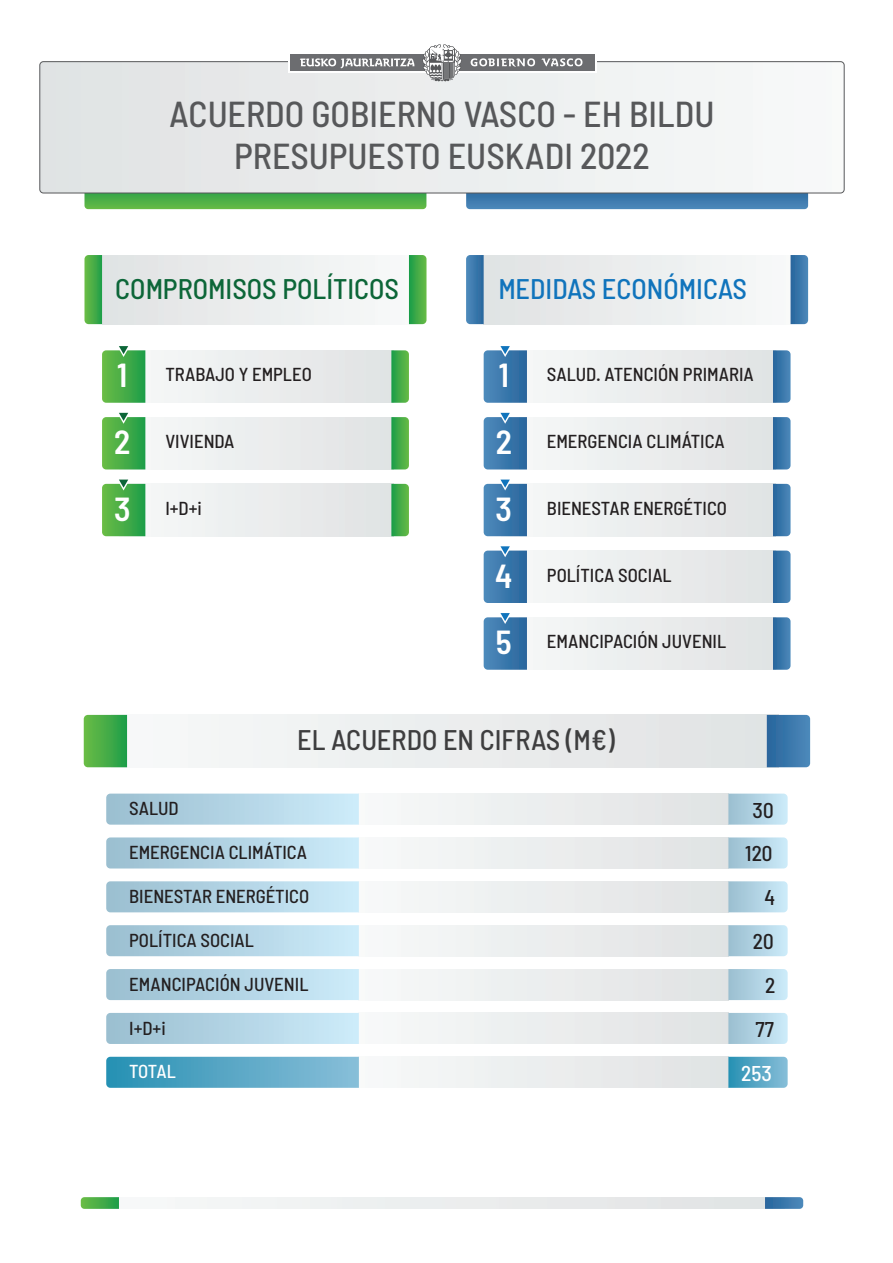
<style>
.page{position:relative;width:893px;height:1263px;background:#fff}
.page>*{position:absolute;margin:0;border:0;box-sizing:border-box;transform-origin:0 0}
.t1{font:500 semi-condensed 36px/42px "Barlow";color:#57585a;text-align:center}
.t2{font:600 semi-condensed 33.3px "Barlow";color:#fff}
.t3{font:500 semi-condensed 28.35px "Barlow";color:#3e3e3f}
.t4{font:500 semi-condensed 28.35px "Barlow";color:#0c6638}
.t5{font:500 semi-condensed 28.35px "Barlow";color:#1074bc}
.t6{font:500 semi-condensed 21.3px "Barlow";color:#231f20}
.t7{font:500 semi-condensed 21.3px "Barlow";color:#fff}
.t8{font:500 semi-condensed 18.75px "Barlow";color:#231f20}
.t9{font:500 semi-condensed 18.75px "Barlow";letter-spacing:-.025em;color:#fff}
.s1{font-weight:600;font-size:33.3px;color:#fff}
</style>
<div class="page">
<div style="left:111px;top:715px;width:668px;height:52px;background:#ebeeee"></div>
<svg style="left:84px;top:715px;width:43px;height:52px;background:#45ac47"></svg>
<svg style="left:767px;top:715px;width:43px;height:52px;background:#3a77ab"></svg>
<div style="left:359px;top:794px;width:369px;height:31px;background:#eceeef"></div>
<svg style="left:106px;top:794px;width:253px;height:31px;background:#b4d5e5"></svg>
<svg style="left:728px;top:794px;width:60px;height:31px;background:#b4d5e4"></svg>
<div style="left:359px;top:837px;width:369px;height:31px;background:#eceeef"></div>
<svg style="left:106px;top:837px;width:253px;height:31px;background:#b4d5e5"></svg>
<svg style="left:728px;top:837px;width:60px;height:31px;background:#b5d5e5"></svg>
<div style="left:359px;top:881px;width:369px;height:31px;background:#eceeef"></div>
<svg style="left:106px;top:881px;width:253px;height:31px;background:#b4d5e5"></svg>
<svg style="left:728px;top:881px;width:60px;height:31px;background:#b4d5e4"></svg>
<div style="left:359px;top:925px;width:369px;height:31px;background:#eceeef"></div>
<svg style="left:106px;top:925px;width:253px;height:31px;background:#b4d5e5"></svg>
<svg style="left:728px;top:925px;width:60px;height:31px;background:#b4d5e4"></svg>
<div style="left:359px;top:969px;width:369px;height:31px;background:#eceeef"></div>
<svg style="left:106px;top:969px;width:253px;height:31px;background:#b3d4e4"></svg>
<svg style="left:728px;top:969px;width:60px;height:31px;background:#b4d4e4"></svg>
<div style="left:359px;top:1013px;width:369px;height:31px;background:#eceeef"></div>
<svg style="left:106px;top:1013px;width:253px;height:31px;background:#b3d4e4"></svg>
<svg style="left:728px;top:1013px;width:60px;height:31px;background:#b4d4e4"></svg>
<div style="left:359px;top:1057px;width:369px;height:31px;background:#eceeef"></div>
<svg style="left:106px;top:1057px;width:253px;height:31px;background:#59a8c6"></svg>
<svg style="left:728px;top:1057px;width:60px;height:31px;background:#5ba8c6"></svg>
<div style="left:484px;top:255px;width:306px;height:69px;background:#eceeee"></div>
<svg style="left:790px;top:255px;width:18px;height:69px"></svg>
<svg style="left:466px;top:255px;width:18px;height:69px"></svg>
<div style="left:501px;top:350px;width:274px;height:53px;background:#ebeded"></div>
<svg style="left:773px;top:350px;width:17px;height:53px"></svg>
<svg style="left:484px;top:346px;width:43px;height:57px;background:#4982b2"></svg>
<div style="left:501px;top:417px;width:274px;height:52px;background:#ebeded"></div>
<svg style="left:773px;top:417px;width:17px;height:52px"></svg>
<svg style="left:484px;top:413px;width:43px;height:56px;background:#4781b1"></svg>
<div style="left:501px;top:484px;width:274px;height:52px;background:#ebeded"></div>
<svg style="left:773px;top:484px;width:17px;height:52px"></svg>
<svg style="left:484px;top:480px;width:43px;height:56px;background:#4780b1"></svg>
<div style="left:501px;top:551px;width:274px;height:52px;background:#ebeded"></div>
<svg style="left:773px;top:551px;width:17px;height:52px"></svg>
<svg style="left:484px;top:546px;width:43px;height:57px;background:#4982b2"></svg>
<div style="left:501px;top:617px;width:274px;height:53px;background:#ebeded"></div>
<svg style="left:773px;top:617px;width:17px;height:53px"></svg>
<svg style="left:484px;top:613px;width:43px;height:57px;background:#4982b2"></svg>
<div style="left:102px;top:255px;width:307px;height:69px;background:#ebedee"></div>
<svg style="left:409px;top:255px;width:17px;height:69px"></svg>
<svg style="left:84px;top:255px;width:18px;height:69px"></svg>
<div style="left:120px;top:350px;width:274px;height:53px;background:#ebeded"></div>
<svg style="left:391px;top:350px;width:18px;height:53px"></svg>
<svg style="left:102px;top:346px;width:43px;height:57px;background:#53b255"></svg>
<div style="left:120px;top:417px;width:274px;height:52px;background:#ebeded"></div>
<svg style="left:391px;top:417px;width:18px;height:52px"></svg>
<svg style="left:102px;top:413px;width:43px;height:56px;background:#52b154"></svg>
<div style="left:120px;top:484px;width:274px;height:52px;background:#ebeded"></div>
<svg style="left:391px;top:484px;width:18px;height:52px"></svg>
<svg style="left:102px;top:480px;width:43px;height:56px;background:#51b153"></svg>
<div style="left:96px;top:1197px;width:688px;height:12px;background:#eceeee"></div>
<svg style="left:81px;top:1197px;width:38px;height:12px"></svg>
<svg style="left:765px;top:1197px;width:38px;height:12px"></svg>
<svg style="left:466px;top:194px;width:342px;height:15px;background:#3f7caf"></svg>
<svg style="left:84px;top:194px;width:342px;height:15px;background:#50b046"></svg>
<svg style="left:39px;top:61px;width:806px;height:133px"></svg>
<div style="left:288px;top:52px;width:308px;height:21px;background:#fff"></div>
<div style="left:290px;top:54px;width:304px;height:17px;background:#6c6d70"></div>
<svg style="left:300px;top:58px;width:114px;height:10px"></svg>
<svg style="left:471px;top:58px;width:64px;height:9px"></svg>
<svg style="left:422px;top:44px;width:40px;height:38px"></svg>
<svg style="left:541px;top:58px;width:41px;height:8px"></svg>
<h1 class="t1" style="left:169px;top:92px;width:547px">ACUERDO GOBIERNO VASCO - EH BILDU<br>PRESUPUESTO EUSKADI 2022</h1>
<h3 class="t4" style="left:115px;top:271px;width:285px">COMPROMISOS POLÍTICOS</h3>
<h3 class="t5" style="left:498px;top:271px;width:250px">MEDIDAS ECONÓMICAS</h3>
<h2 class="t2" style="left:117px;top:355px;width:12px">1</h2>
<p class="t8" style="left:165px;top:363px;width:148px">TRABAJO Y EMPLEO</p>
<h2 class="t2" style="left:499px;top:355px;width:12px">1</h2>
<p class="t8" style="left:547px;top:363px;width:208px">SALUD. ATENCIÓN PRIMARIA</p>
<p class="t8" style="left:114px;top:430px;width:122px"><span class="s1">2</span> VIVIENDA</p>
<p class="t8" style="left:496px;top:430px;width:231px"><span class="s1">2</span> EMERGENCIA CLIMÁTICA</p>
<p class="t8" style="left:114px;top:496px;width:89px"><span class="s1">3</span> I+D+i</p>
<p class="t8" style="left:496px;top:496px;width:233px"><span class="s1">3</span> BIENESTAR ENERGÉTICO</p>
<p class="t8" style="left:495px;top:563px;width:178px"><span class="s1">4</span> POLÍTICA SOCIAL</p>
<p class="t8" style="left:496px;top:630px;width:232px"><span class="s1">5</span> EMANCIPACIÓN JUVENIL</p>
<h3 class="t3" style="left:297px;top:722px;width:319px">EL ACUERDO EN CIFRAS (M€)</h3>
<p class="t8" style="left:129px;top:797px;width:51px">SALUD</p>
<p class="t6" style="left:752px;top:797px;width:23px">30</p>
<p class="t8" style="left:129px;top:841px;width:179px">EMERGENCIA CLIMÁTICA</p>
<p class="t6" style="left:745px;top:840px;width:29px">120</p>
<p class="t8" style="left:129px;top:884px;width:182px">BIENESTAR ENERGÉTICO</p>
<p class="t6" style="left:765px;top:884px;width:12px">4</p>
<p class="t8" style="left:129px;top:928px;width:126px">POLÍTICA SOCIAL</p>
<p class="t6" style="left:753px;top:928px;width:22px">20</p>
<p class="t8" style="left:129px;top:972px;width:181px">EMANCIPACIÓN JUVENIL</p>
<p class="t6" style="left:765px;top:972px;width:12px">2</p>
<p class="t8" style="left:129px;top:1016px;width:38px">I+D+i</p>
<p class="t6" style="left:756px;top:1016px;width:20px">77</p>
<p class="t9" style="left:129px;top:1060px;width:48px">TOTAL</p>
<p class="t7" style="left:741px;top:1060px;width:32px">253</p>
</div>
